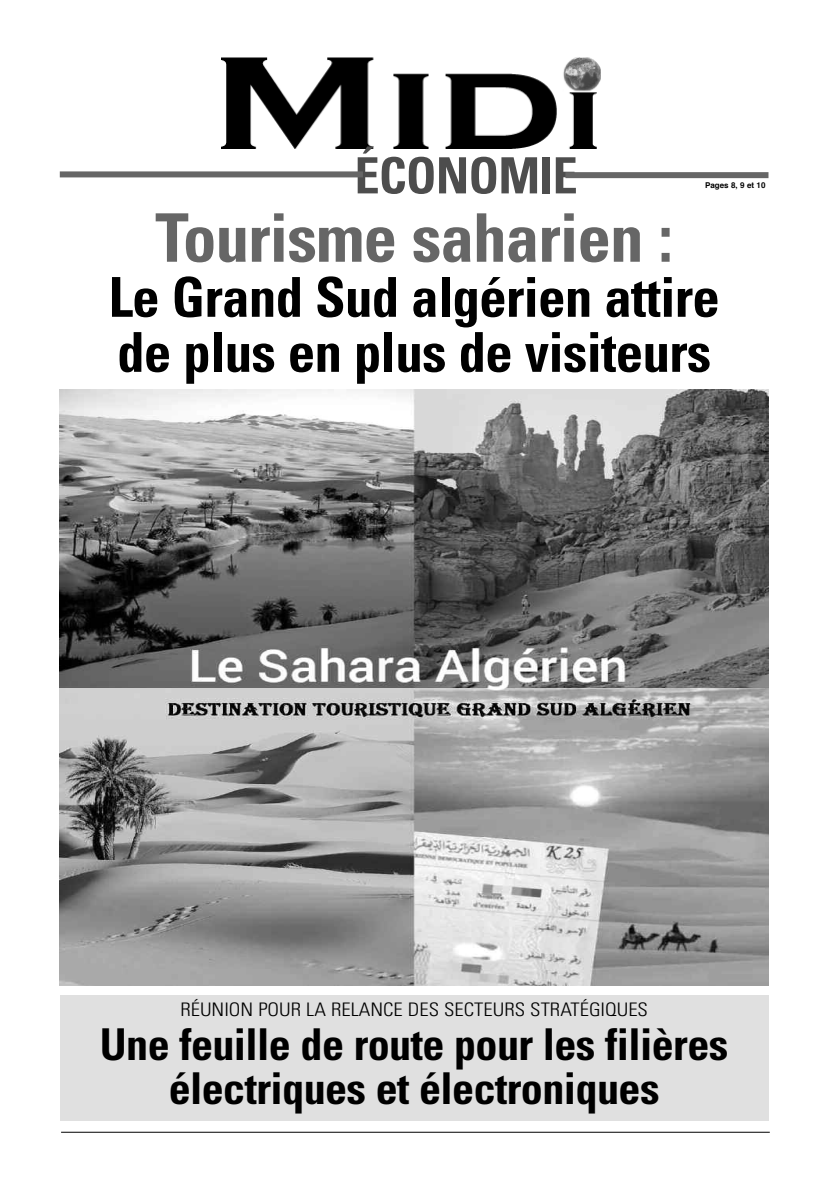
<style>
.page{position:relative;width:833px;height:1187px;background:#fff}
.page>*{position:absolute;margin:0;border:0;box-sizing:border-box;transform-origin:0 0}
.t1{font:700 condensed 67px "Univers";letter-spacing:-.015em;color:#666}
.t2{font:700 condensed 55px/55px "Univers";letter-spacing:-.015em;color:#000}
.t3{font:700 condensed 50px "Univers";letter-spacing:-.015em;color:#4d4d4d}
.t4{font:700 condensed 43.9px/43.9px "Univers";letter-spacing:-.015em;color:#000;text-align:center}
.t5{font:300 condensed 18.6px "Univers";color:#000;scale:1.12 1}
.t6{font:700 8px "Helvetica";color:#000}
</style>
<div class="page">
<hr style="left:61px;top:1131px;width:709px;height:1px;background:#000">
<img style="left:221px;top:57px;width:380px;height:92px">
<div style="left:60px;top:171px;width:303px;height:6px;background:#666"></div>
<div style="left:565px;top:172px;width:203px;height:6px;background:#666"></div>
<img style="left:60px;top:389px;width:708px;height:596px">
<div style="left:60px;top:995px;width:708px;height:125px;background:#e0e0e0"></div>
<p class="t3" style="left:355px;top:157px;width:225px">ÉCONOMIE</p>
<h1 class="t1" style="left:155px;top:213px;width:519px">Tourisme saharien :</h1>
<p class="t2" style="left:108px;top:274px;width:613px">Le Grand Sud algérien attire de plus en plus de visiteurs</p>
<p class="t6" style="left:705px;top:182px;width:62px">Pages 8, 9 et 10</p>
<p class="t5" style="left:180px;top:1002px;width:419px">RÉUNION POUR LA RELANCE DES SECTEURS STRATÉGIQUES</p>
<p class="t4" style="left:100px;top:1026px;width:630px">Une feuille de route pour les filières électriques et électroniques</p>
</div>
